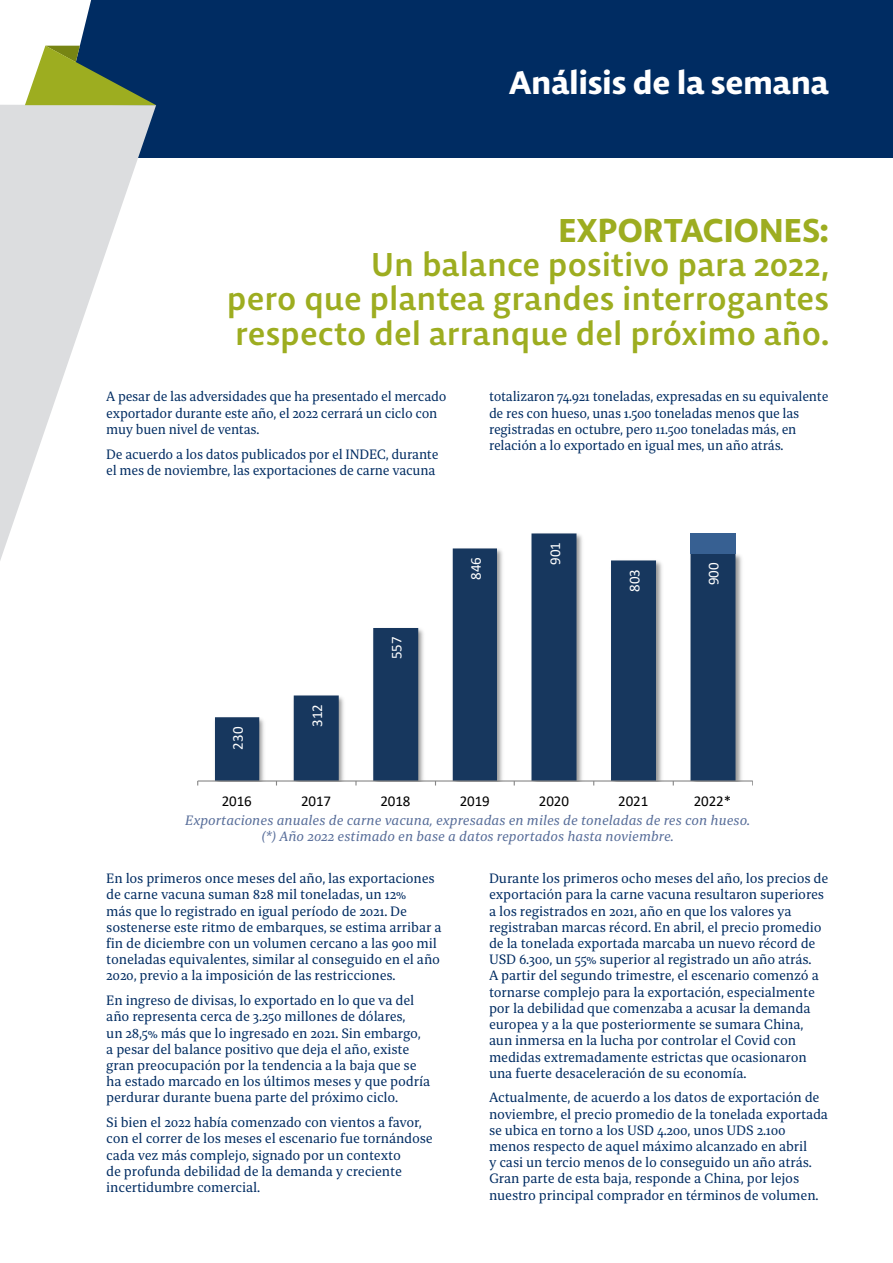
<style>
.page{position:relative;width:893px;height:1263px;background:#fff}
.page>*{position:absolute;margin:0;border:0;box-sizing:border-box;transform-origin:0 0}
.t1{font:500 32.85px/34.3px "Bespoke Sans";letter-spacing:-.015em;color:#9dad20;text-align:justify}
.t2{font:700 32.85px "Bespoke Sans";letter-spacing:-.015em;color:#9dad20}
.t3{font:700 32.4px "Bespoke Sans";letter-spacing:-.03em;color:#fff}
.t4{font:15px "Calibri";letter-spacing:-.005em;color:#000}
.t5{font:15px "Calibri";color:#fff}
.t6{font:13.5px/16.2px "Bespoke Serif";letter-spacing:-.015em;color:#002c62}
.t7{font:italic 13.5px/16.2px "Bespoke Serif";color:#576d99;text-align:center}
</style>
<div class="page">
<div style="left:0;top:0;width:893px;height:157px;background:#002c62"></div>
<svg style="left:0;top:370px;width:66px;height:191px;fill:#dcdddf"></svg>
<svg style="left:0;top:0;width:156px;height:370px"></svg>
<img style="left:212px;top:533px;width:533px;height:249px">
<svg style="left:215px;top:533px;width:520px;height:247px"></svg>
<div style="left:690px;top:533px;width:45px;height:21px;background:#376092"></div>
<hr style="left:198px;top:780px;width:554px;height:1px;background:#868686">
<p class="t3" style="left:509px;top:63px;width:322px">Análisis de la semana</p>
<p class="t2" style="left:558px;top:210px;width:273px">EXPORTACIONES:</p>
<p class="t1" style="left:227px;top:247px;width:604px;text-indent:144px">Un balance positivo para 2022, pero que plantea grandes interrogantes respecto del arranque del próximo año.</p>
<p class="t6" style="left:106px;top:388px;width:342px">A pesar de las adversidades que ha presentado el mercado exportador durante este año, el 2022 cerrará un ciclo con muy buen nivel de ventas.</p>
<p class="t6" style="left:106px;top:446px;width:334px">De acuerdo a los datos publicados por el INDEC, durante el mes de noviembre, las exportaciones de carne vacuna</p>
<p class="t6" style="left:489px;top:388px;width:341px">totalizaron 74.921 toneladas, expresadas en su equivalente de res con hueso, unas 1.500 toneladas menos que las registradas en octubre, pero 11.500 toneladas más, en relación a lo exportado en igual mes, un año atrás.</p>
<p class="t5" style="left:227px;top:749px;width:24px;rotate:-90deg">230</p>
<p class="t5" style="left:307px;top:727px;width:24px;rotate:-90deg">312</p>
<p class="t5" style="left:386px;top:659px;width:24px;rotate:-90deg">557</p>
<p class="t5" style="left:465px;top:580px;width:24px;rotate:-90deg">846</p>
<p class="t5" style="left:545px;top:565px;width:24px;rotate:-90deg">901</p>
<p class="t5" style="left:624px;top:592px;width:24px;rotate:-90deg">803</p>
<p class="t5" style="left:703px;top:585px;width:24px;rotate:-90deg">900</p>
<p class="t4" style="left:222px;top:790px;width:32px">2016</p>
<p class="t4" style="left:301px;top:790px;width:32px">2017</p>
<p class="t4" style="left:380px;top:790px;width:32px">2018</p>
<p class="t4" style="left:460px;top:790px;width:32px">2019</p>
<p class="t4" style="left:539px;top:790px;width:32px">2020</p>
<p class="t4" style="left:618px;top:790px;width:32px">2021</p>
<p class="t4" style="left:694px;top:790px;width:39px">2022*</p>
<p class="t7" style="left:185px;top:812px;width:566px">Exportaciones anuales de carne vacuna, expresadas en miles de toneladas de res con hueso. (*) Año 2022 estimado en base a datos reportados hasta noviembre.</p>
<p class="t6" style="left:106px;top:870px;width:337px">En los primeros once meses del año, las exportaciones de carne vacuna suman 828 mil toneladas, un 12%<br>más que lo registrado en igual período de 2021. De sostenerse este ritmo de embarques, se estima arribar a fin de diciembre con un volumen cercano a las 900 mil toneladas equivalentes, similar al conseguido en el año 2020, previo a la imposición de las restricciones.</p>
<p class="t6" style="left:106px;top:992px;width:325px">En ingreso de divisas, lo exportado en lo que va del año representa cerca de 3.250 millones de dólares,<br>un 28,5% más que lo ingresado en 2021. Sin embargo, a pesar del balance positivo que deja el año, existe gran preocupación por la tendencia a la baja que se ha estado marcado en los últimos meses y que podría perdurar durante buena parte del próximo ciclo.</p>
<p class="t6" style="left:106px;top:1114px;width:328px">Si bien el 2022 había comenzado con vientos a favor, con el correr de los meses el escenario fue tornándose cada vez más complejo, signado por un contexto<br>de profunda debilidad de la demanda y creciente incertidumbre comercial.</p>
<p class="t6" style="left:489px;top:870px;width:341px">Durante los primeros ocho meses del año, los precios de exportación para la carne vacuna resultaron superiores a los registrados en 2021, año en que los valores ya registraban marcas récord. En abril, el precio promedio de la tonelada exportada marcaba un nuevo récord de USD 6.300, un 55% superior al registrado un año atrás.<br>A partir del segundo trimestre, el escenario comenzó a tornarse complejo para la exportación, especialmente por la debilidad que comenzaba a acusar la demanda europea y a la que posteriormente se sumara China, aun inmersa en la lucha por controlar el Covid con medidas extremadamente estrictas que ocasionaron una fuerte desaceleración de su economía.</p>
<p class="t6" style="left:489px;top:1089px;width:341px">Actualmente, de acuerdo a los datos de exportación de noviembre, el precio promedio de la tonelada exportada se ubica en torno a los USD 4.200, unos UDS 2.100 menos respecto de aquel máximo alcanzado en abril<br>y casi un tercio menos de lo conseguido un año atrás.<br>Gran parte de esta baja, responde a China, por lejos nuestro principal comprador en términos de volumen.</p>
</div>
